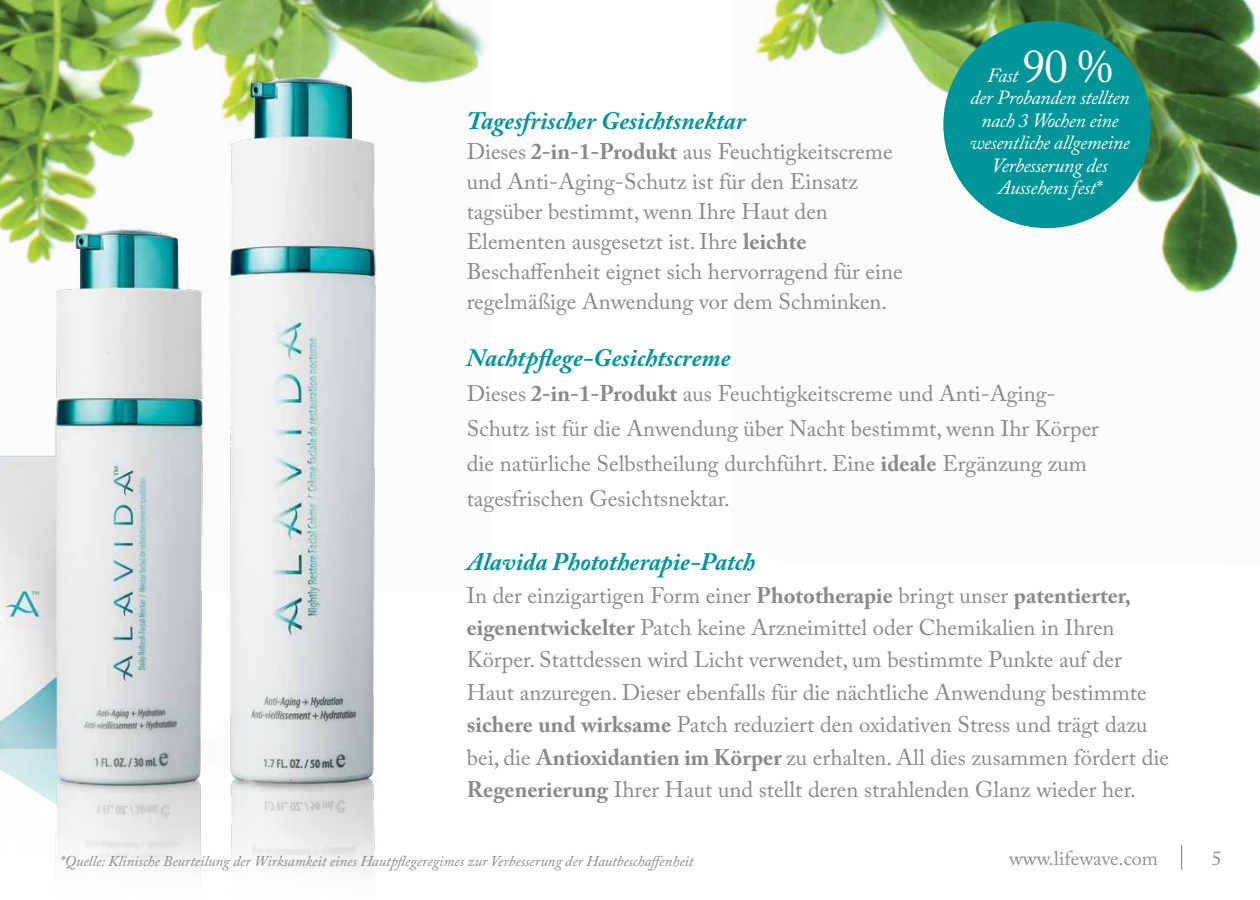
<style>
.page{position:relative;width:1260px;height:900px;background:#fff}
.page>*{position:absolute;margin:0;border:0;box-sizing:border-box;transform-origin:0 0}
.t1{font:46.5px "Adobe Caslon Pro";color:#fff}
.t2{font:italic 700 25px "Adobe Caslon Pro";color:#009598}
.t3{font:22.5px/32.5px "Adobe Caslon Pro";color:#87898c}
.t4{font:italic 20px/22.5px "Adobe Caslon Pro";letter-spacing:-.02em;color:#fff;text-align:center}
.t5{font:20px "Adobe Caslon Pro";color:#8f9090}
.t6{font:italic 15px "Adobe Caslon Pro";color:#87898c}
.s1{font-weight:700}
</style>
<div class="page">
<img style="left:0;top:0;width:486px;height:55px">
<img style="left:0;top:55px;width:484px;height:821px">
<img style="left:753px;top:0;width:507px;height:299px">
<div style="left:943px;top:21px;width:208px;height:207px;background:#009598;border-radius:50%"></div>
<svg style="left:1181px;top:845px;width:1px;height:25px"></svg>
<p class="t2" style="left:467px;top:105px;width:280px">Tagesfrischer Gesichtsnektar</p>
<p class="t3" style="left:467px;top:136px;width:438px;line-height:30px">Dieses <span class="s1">2-in-1-Produkt</span> aus Feuchtigkeitscreme und Anti-Aging-Schutz ist für den Einsatz tagsüber bestimmt, wenn Ihre Haut den Elementen ausgesetzt ist. Ihre <span class="s1">leichte </span>Beschaffenheit eignet sich hervorragend für eine regelmäßige Anwendung vor dem Schminken.</p>
<h1 class="t1" style="left:1022px;top:39px;width:92px">90 %</h1>
<p class="t4" style="left:970px;top:86px;width:162px">der Probanden stellten nach 3 Wochen eine wesentliche allgemeine<br>Verbesserung des<br>Aussehens fest*</p>
<p class="t4" style="left:987px;top:64px;width:33px">Fast</p>
<p class="t2" style="left:467px;top:343px;width:265px">Nachtpflege-Gesichtscreme</p>
<p class="t3" style="left:467px;top:376px;width:634px;line-height:35px">Dieses <span class="s1">2-in-1-Produkt</span> aus Feuchtigkeitscreme und Anti-Aging-Schutz ist für die Anwendung über Nacht bestimmt, wenn Ihr Körper die natürliche Selbstheilung durchführt. Eine <span class="s1">ideale</span> Ergänzung zum tagesfrischen Gesichtsnektar.</p>
<p class="t2" style="left:467px;top:547px;width:290px">Alavida Phototherapie-Patch</p>
<p class="t3" style="left:467px;top:578px;width:704px">In der einzigartigen Form einer <span class="s1">Phototherapie</span> bringt unser <span class="s1">patentierter, eigenentwickelter</span> Patch keine Arzneimittel oder Chemikalien in Ihren Körper. Stattdessen wird Licht verwendet, um bestimmte Punkte auf der Haut anzuregen. Dieser ebenfalls für die nächtliche Anwendung bestimmte <span class="s1">sichere und wirksame</span> Patch reduziert den oxidativen Stress und trägt dazu bei, die <span class="s1">Antioxidantien im Körper</span> zu erhalten. All dies zusammen fördert die <span class="s1">Regenerierung</span> Ihrer Haut und stellt deren strahlenden Glanz wieder her.</p>
<p class="t6" style="left:60px;top:852px;width:635px">*Quelle: Klinische Beurteilung der Wirksamkeit eines Hautpflegeregimes zur Verbesserung der Hautbeschaffenheit</p>
<p class="t5" style="left:1009px;top:847px;width:150px">www.lifewave.com</p>
<p class="t5" style="left:1212px;top:847px;width:11px">5</p>
</div>
